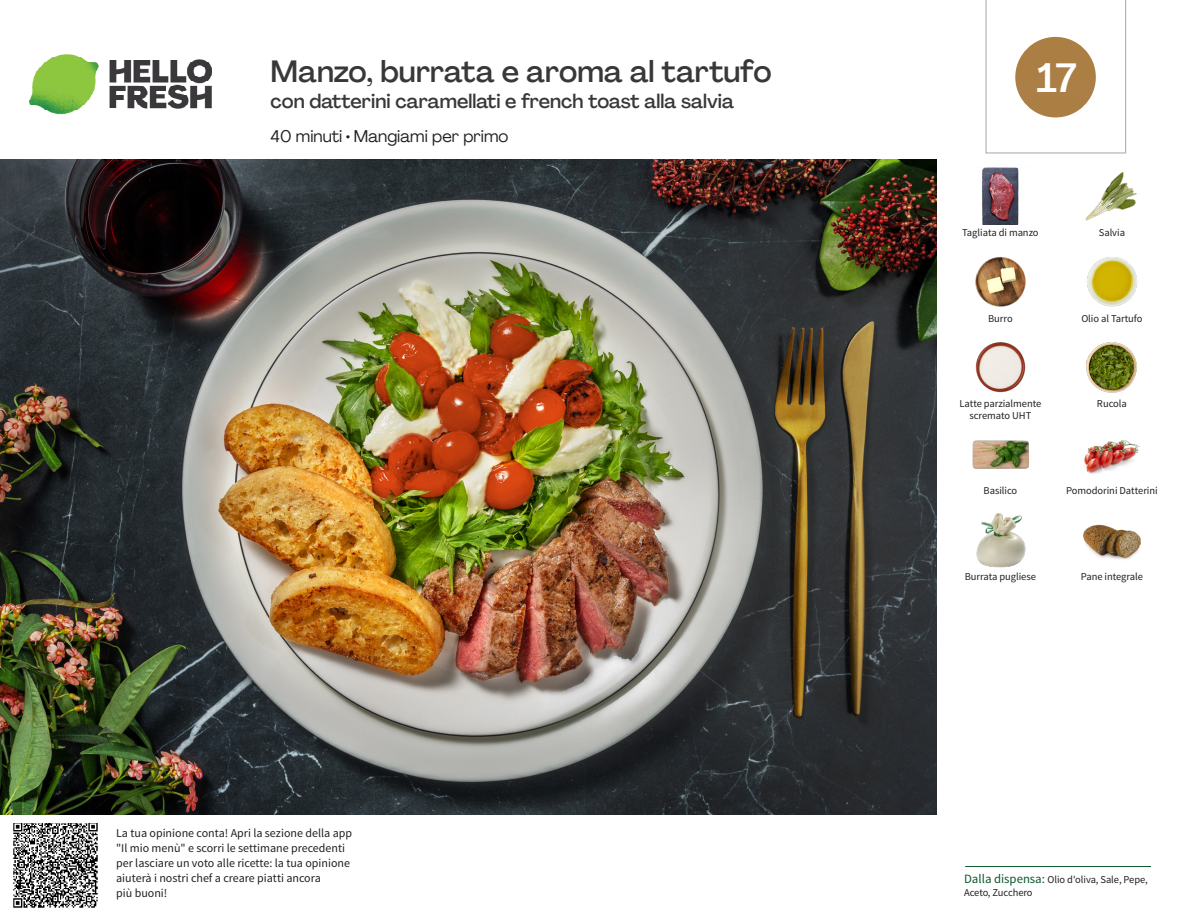
<style>
.page{position:relative;width:1188px;height:918px;background:#fff}
.page>*{position:absolute;margin:0;border:0;box-sizing:border-box;transform-origin:0 0}
._24_Recipe_Nr_Bag{font:500 40.5px "Agrandir";color:#fff}
._15_Titel_UK{font:500 30px "Agrandir";color:#383839}
._15_Titel_UK-2{font:500 19.5px "Agrandir";color:#383839}
._02_Box_Type{font:16.5px "Agrandir";color:#231f20}
._06_Before_Start{font:12px/15px "Source Sans Pro";color:#231f20}
._18_FRONT_ingredients_UK{font:10.5px "Source Sans Pro";letter-spacing:-.005em;color:#231f20}
.t1{font:10.5px/13.5px "Source Sans Variable";letter-spacing:-.005em;color:#231f20}
.s1{font-family:"Source Sans Pro";font-size:12.75px;color:#0e572c}
</style>
<div class="page">
<img style="left:30px;top:54px;width:181px;height:61px">
<hr style="left:965px;top:866px;width:186px;height:1px;background:#0e572c">
<img style="left:0;top:159px;width:936px;height:655px">
<img style="left:1085px;top:172px;width:52px;height:49px">
<img style="left:982px;top:168px;width:37px;height:57px">
<img style="left:1087px;top:257px;width:51px;height:50px">
<img style="left:975px;top:257px;width:51px;height:50px">
<img style="left:1086px;top:342px;width:51px;height:51px">
<img style="left:975px;top:342px;width:51px;height:51px">
<img style="left:1084px;top:440px;width:56px;height:34px">
<img style="left:972px;top:440px;width:57px;height:29px">
<img style="left:1083px;top:524px;width:58px;height:36px">
<img style="left:976px;top:513px;width:50px;height:55px">
<img style="left:14px;top:824px;width:84px;height:84px">
<svg style="left:985px;top:0;width:141px;height:154px"></svg>
<p class="_15_Titel_UK" style="left:271px;top:53px;width:502px">Manzo, burrata e aroma al tartufo</p>
<p class="_15_Titel_UK-2" style="left:271px;top:89px;width:465px">con datterini caramellati e french toast alla salvia</p>
<p class="_02_Box_Type" style="left:271px;top:126px;width:239px">40 minuti • Mangiami per primo</p>
<p class="_06_Before_Start" style="left:116px;top:826px;width:237px">La tua opinione conta! Apri la sezione della app "Il mio menù" e scorri le settimane precedenti per lasciare un voto alle ricette: la tua opinione aiuterà i nostri chef a creare piatti ancora<br>più buoni!</p>
<p class="_24_Recipe_Nr_Bag" style="left:1037px;top:53px;width:42px">17</p>
<p class="_18_FRONT_ingredients_UK" style="left:962px;top:226px;width:78px">Tagliata di manzo</p>
<p class="_18_FRONT_ingredients_UK" style="left:1099px;top:226px;width:28px">Salvia</p>
<p class="_18_FRONT_ingredients_UK" style="left:988px;top:312px;width:26px">Burro</p>
<p class="_18_FRONT_ingredients_UK" style="left:1081px;top:312px;width:63px">Olio al Tartufo</p>
<p class="_18_FRONT_ingredients_UK" style="left:959px;top:397px;width:83px">Latte parzialmente</p>
<p class="_18_FRONT_ingredients_UK" style="left:1097px;top:397px;width:31px">Rucola</p>
<p class="_18_FRONT_ingredients_UK" style="left:969px;top:409px;width:63px">scremato UHT</p>
<p class="_18_FRONT_ingredients_UK" style="left:984px;top:484px;width:35px">Basilico</p>
<p class="_18_FRONT_ingredients_UK" style="left:1066px;top:484px;width:93px">Pomodorini Datterini</p>
<p class="_18_FRONT_ingredients_UK" style="left:965px;top:570px;width:73px">Burrata pugliese</p>
<p class="_18_FRONT_ingredients_UK" style="left:1081px;top:570px;width:64px">Pane integrale</p>
<p class="t1" style="left:964px;top:873px;width:185px"><span class="s1">Dalla dispensa:</span> Olio d'oliva, Sale, Pepe,<br>Aceto, Zucchero</p>
</div>
